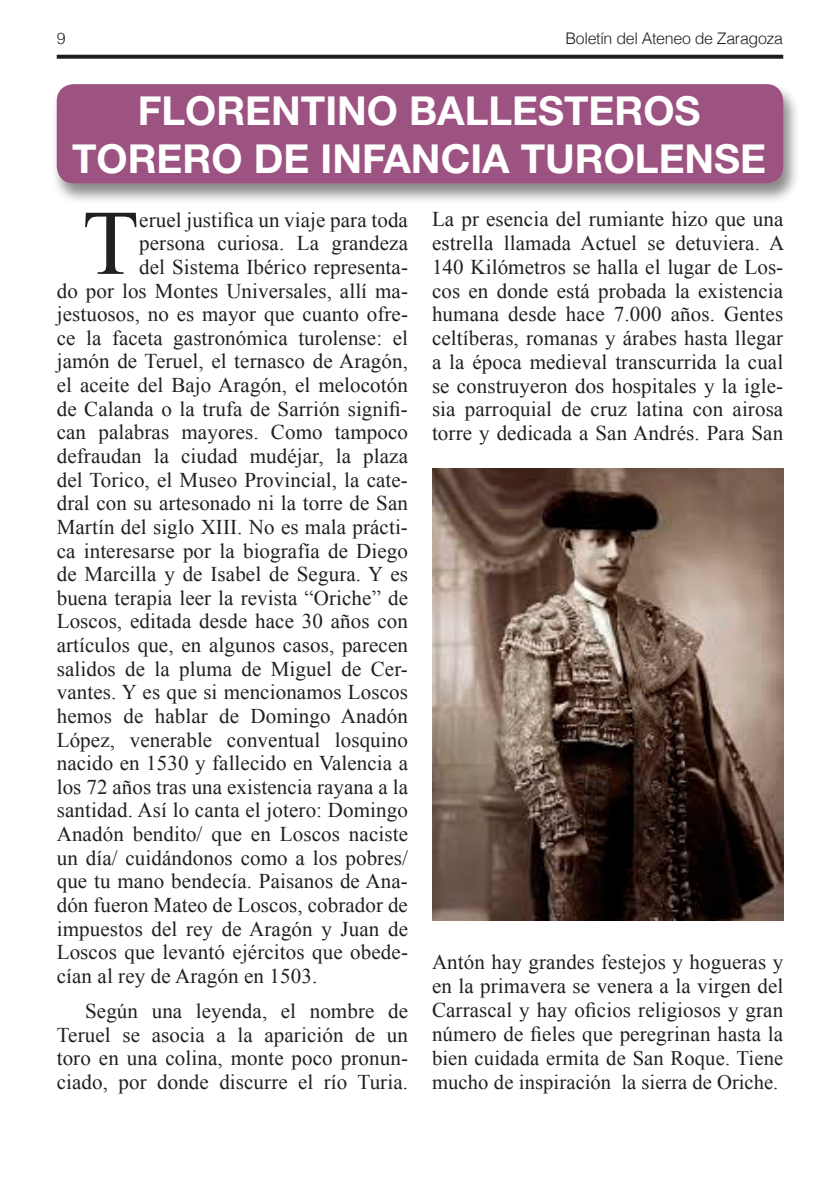
<style>
.page{position:relative;width:840px;height:1191px;background:#fff}
.page>*{position:absolute;margin:0;border:0;box-sizing:border-box;transform-origin:0 0}
.t1{font:92.2px "Times New Roman";color:#231f20}
.t2{font:700 40px/48px "Helvetica Neue";color:#fff;text-align:center}
.t3{font:21px/23.8px "Times New Roman";letter-spacing:.005em;color:#231f20;text-align:justify}
.t4{font:20.6px/23.8px "Times New Roman";letter-spacing:.005em;color:#231f20}
.t5{font:300 16px "Helvetica";letter-spacing:-.02em;color:#231f20}
</style>
<div class="page">
<svg style="left:57px;top:55px;width:725px;height:4px;background:#322e2f"></svg>
<div style="left:51px;top:83px;width:748px;height:122px;background:#231f20;opacity:.75"></div>
<div style="left:57px;top:84px;width:725px;height:99px;background:#9d5381;border-radius:17px"></div>
<img style="left:432px;top:468px;width:350px;height:452px">
<p class="t5" style="left:57px;top:28px;width:10px">9</p>
<p class="t5" style="left:565px;top:28px;width:219px">Boletín del Ateneo de Zaragoza</p>
<h2 class="t2" style="left:72px;top:86px;width:695px">FLORENTINO BALLESTEROS<br>TORERO DE INFANCIA TUROLENSE</h2>
<h1 class="t1" style="left:82px;top:181px;width:58px">T</h1>
<p class="t3" style="left:139px;top:207px;width:270px">eruel justifica un viaje para toda</p>
<p class="t3" style="left:139px;top:231px;width:270px">persona curiosa. La grandeza</p>
<p class="t3" style="left:139px;top:255px;width:270px">del Sistema Ibérico representa-</p>
<p class="t3" style="left:57px;top:278px;width:352px">do por los Montes Universales, allí ma-</p>
<p class="t3" style="left:57px;top:302px;width:352px">jestuosos, no es mayor que cuanto ofre-</p>
<p class="t3" style="left:57px;top:325px;width:352px">ce la faceta gastronómica turolense: el</p>
<p class="t3" style="left:57px;top:349px;width:352px">jamón de Teruel, el ternasco de Aragón,</p>
<p class="t3" style="left:57px;top:373px;width:352px">el aceite del Bajo Aragón, el melocotón</p>
<p class="t3" style="left:57px;top:396px;width:352px">de Calanda o la trufa de Sarrión signifi-</p>
<p class="t3" style="left:57px;top:420px;width:352px">can palabras mayores. Como tampoco</p>
<p class="t3" style="left:57px;top:444px;width:352px">defraudan la ciudad mudéjar, la plaza</p>
<p class="t3" style="left:57px;top:467px;width:352px">del Torico, el Museo Provincial, la cate-</p>
<p class="t3" style="left:57px;top:491px;width:352px">dral con su artesonado ni la torre de San</p>
<p class="t3" style="left:57px;top:514px;width:352px">Martín del siglo XIII. No es mala prácti-</p>
<p class="t3" style="left:57px;top:538px;width:352px">ca interesarse por la biografía de Diego</p>
<p class="t3" style="left:57px;top:562px;width:352px">de Marcilla y de Isabel de Segura. Y es</p>
<p class="t3" style="left:57px;top:585px;width:352px">buena terapia leer la revista “Oriche” de</p>
<p class="t3" style="left:57px;top:609px;width:352px">Loscos, editada desde hace 30 años con</p>
<p class="t3" style="left:57px;top:633px;width:352px">artículos que, en algunos casos, parecen</p>
<p class="t3" style="left:57px;top:656px;width:352px">salidos de la pluma de Miguel de Cer-</p>
<p class="t3" style="left:57px;top:680px;width:352px">vantes. Y es que si mencionamos Loscos</p>
<p class="t3" style="left:57px;top:703px;width:352px">hemos de hablar de Domingo Anadón</p>
<p class="t3" style="left:57px;top:727px;width:352px">López, venerable conventual losquino</p>
<p class="t3" style="left:57px;top:751px;width:352px">nacido en 1530 y fallecido en Valencia a</p>
<p class="t3" style="left:57px;top:774px;width:352px">los 72 años tras una existencia rayana a la</p>
<p class="t3" style="left:57px;top:798px;width:352px">santidad. Así lo canta el jotero: Domingo</p>
<p class="t3" style="left:57px;top:822px;width:352px">Anadón bendito/ que en Loscos naciste</p>
<p class="t3" style="left:57px;top:845px;width:352px">un día/ cuidándonos como a los pobres/</p>
<p class="t3" style="left:57px;top:869px;width:352px">que tu mano bendecía. Paisanos de Ana-</p>
<p class="t3" style="left:57px;top:892px;width:352px">dón fueron Mateo de Loscos, cobrador de</p>
<p class="t3" style="left:57px;top:916px;width:352px">impuestos del rey de Aragón y Juan de</p>
<p class="t3" style="left:57px;top:940px;width:352px">Loscos que levantó ejércitos que obede-</p>
<p class="t3" style="left:57px;top:963px;width:262px">cían al rey de Aragón en 1503.</p>
<p class="t3" style="left:57px;top:998px;width:352px;text-indent:28px">Según una leyenda, el nombre de Teruel se asocia a la aparición de un toro en una colina, monte poco pronun&shy;ciado, por donde discurre el río Turia.</p>
<p class="t3" style="left:432px;top:207px;width:354px">La pr esencia del rumiante hizo que una estrella llamada Actuel se detuviera. A 140 Kilómetros se halla el lugar de Los&shy;cos en donde está probada la existencia humana desde hace 7.000 años. Gentes celtíberas, romanas y árabes hasta llegar a la época medieval transcurrida la cual se construyeron dos hospitales y la igle&shy;sia parroquial de cruz latina con airosa torre y dedicada a San Andrés. Para San</p>
<p class="t3" style="left:432px;top:949px;width:352px">Antón hay grandes festejos y hogueras y en la primavera se venera a la virgen del Carrascal y hay oficios religiosos y gran número de fieles que peregrinan hasta la</p>
<p class="t4" style="left:432px;top:1046px;width:352px">bien cuidada ermita de San Roque. Tiene mucho de inspiración la sierra de Oriche.</p>
</div>
